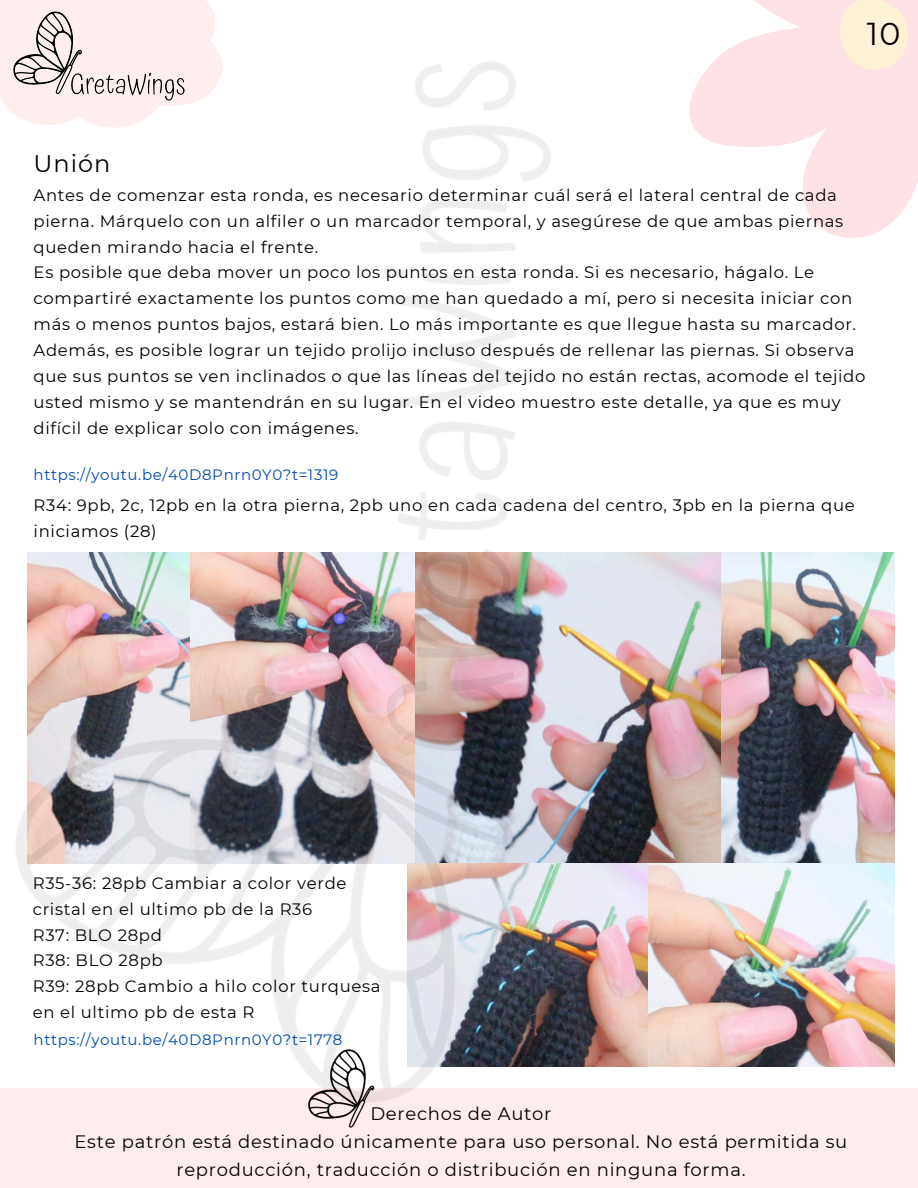
<style>
.page{position:relative;width:918px;height:1188px;background:#fff}
.page>*{position:absolute;margin:0;border:0;box-sizing:border-box;transform-origin:0 0}
.t1{font:31.65px "Montserrat";color:#000}
.t2{font:24px "Montserrat";letter-spacing:.04em;color:#000}
.t3{font:18px/28.2px "Montserrat";letter-spacing:.04em;color:#000;text-align:center}
.t4{font:16.5px/25.8px "Montserrat";letter-spacing:.04em;color:#000}
.t5{font:15px "Montserrat";letter-spacing:.04em;color:#004aad}
</style>
<div class="page">
<div style="left:0;top:0;width:222px;height:128px;background:#ffecec"></div>
<img style="left:36px;top:11px;width:46px;height:43px">
<svg style="left:689px;top:0;width:229px;height:238px;fill:#fde3e6"></svg>
<svg style="left:834px;top:0;width:78px;height:70px;background:#fdedda"></svg>
<div style="left:0;top:1088px;width:918px;height:100px;background:#ffecec"></div>
<img style="left:309px;top:1104px;width:56px;height:24px">
<img style="left:565px;top:553px;width:329px;height:310px">
<img style="left:565px;top:864px;width:330px;height:202px">
<img style="left:13px;top:54px;width:552px;height:1050px">
<p class="t1" style="left:867px;top:14px;width:35px">10</p>
<p class="t2" style="left:34px;top:148px;width:78px">Unión</p>
<p class="t4" style="left:34px;top:182px;width:833px">Antes de comenzar esta ronda, es necesario determinar cuál será el lateral central de cada pierna. Márquelo con un alfiler o un marcador temporal, y asegúrese de que ambas piernas queden mirando hacia el frente.<br>Es posible que deba mover un poco los puntos en esta ronda. Si es necesario, hágalo. Le compartiré exactamente los puntos como me han quedado a mí, pero si necesita iniciar con más o menos puntos bajos, estará bien. Lo más importante es que llegue hasta su marcador.<br>Además, es posible lograr un tejido prolijo incluso después de rellenar las piernas. Si observa que sus puntos se ven inclinados o que las líneas del tejido no están rectas, acomode el tejido usted mismo y se mantendrán en su lugar. En el video muestro este detalle, ya que es muy difícil de explicar solo con imágenes.</p>
<p class="t5" style="left:34px;top:466px;width:306px">https://youtu.be/40D8Pnrn0Y0?t=1319</p>
<p class="t4" style="left:34px;top:493px;width:823px">R34: 9pb, 2c, 12pb en la otra pierna, 2pb uno en cada cadena del centro, 3pb en la pierna que iniciamos (28)</p>
<p class="t4" style="left:33px;top:870px;width:349px">R35-36: 28pb Cambiar a color verde cristal en el ultimo pb de la R36<br>R37: BLO 28pd<br>R38: BLO 28pb<br>R39: 28pb Cambio a hilo color turquesa en el ultimo pb de esta R</p>
<p class="t5" style="left:34px;top:1030px;width:310px">https://youtu.be/40D8Pnrn0Y0?t=1778</p>
<h1 class="t3" style="left:74px;top:1099px;width:774px">Derechos de Autor<br>Este patrón está destinado únicamente para uso personal. No está permitida su reproducción, traducción o distribución en ninguna forma.</h1>
</div>
